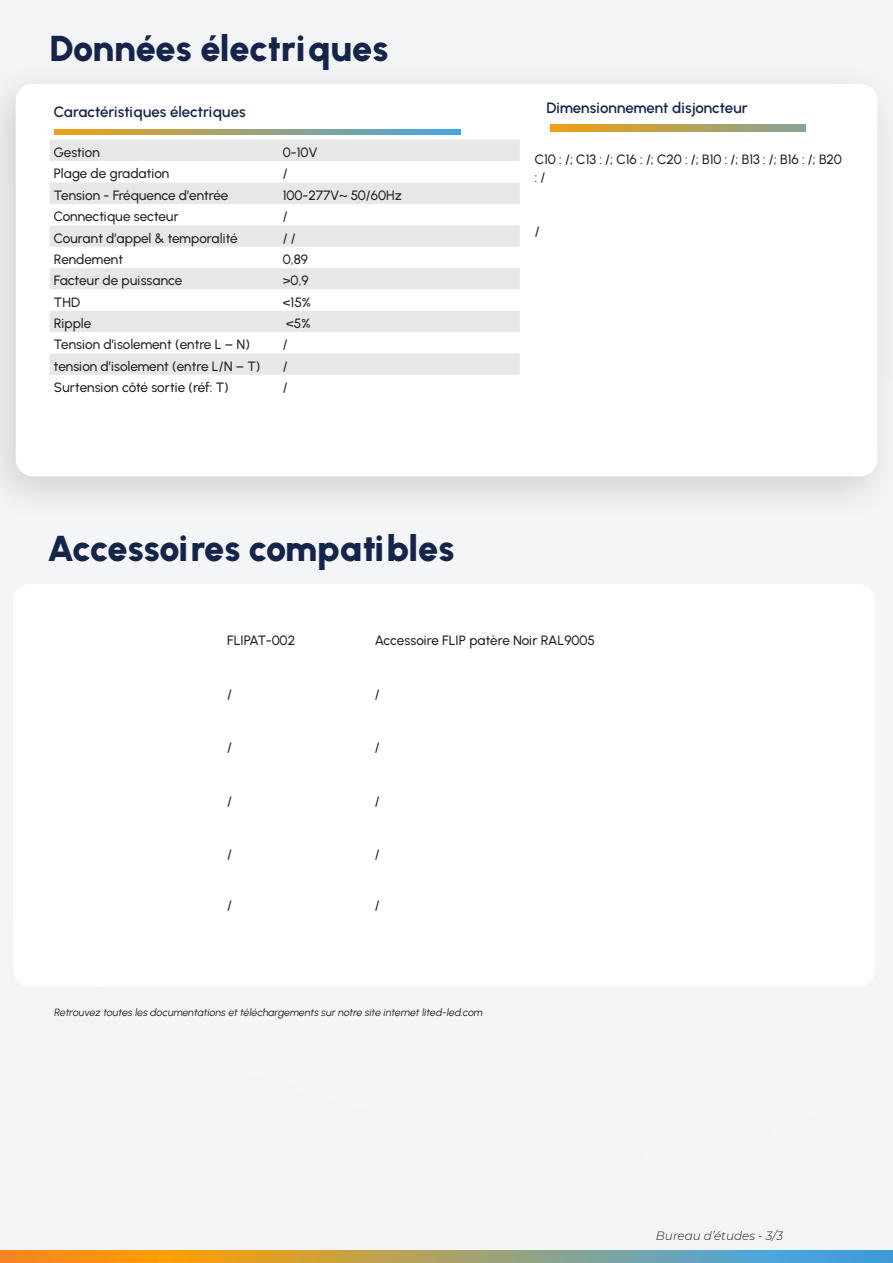
<style>
.page{position:relative;width:893px;height:1263px;background:#f4f4f6}
.page>*{position:absolute;margin:0;border:0;box-sizing:border-box;transform-origin:0 0}
.t1{font:900 36px "Urbanist";letter-spacing:-.01em;color:#15244b}
.Texte_courant{font:600 15px "Urbanist";letter-spacing:-.005em;color:#15244b}
.Texte_courant-2{font:500 13.5px/18px "Urbanist";letter-spacing:-.005em;color:#231f20}
.Texte_courant-3{font:italic 300 12px "Montserrat";color:#231f20}
.Texte_courant-4{font:italic 10.5px "Urbanist";letter-spacing:-.005em;color:#231f20}
</style>
<div class="page">
<svg style="left:0;top:1251px;width:893px;height:12px;background:#a79e6c"></svg>
<div style="left:13px;top:584px;width:862px;height:402px;background:#fff;border-radius:17px"></div>
<div style="left:0;top:59px;width:893px;height:466px;background:#000001;opacity:.15"></div>
<div style="left:16px;top:84px;width:861px;height:392px;background:#fff;border-radius:17px"></div>
<svg style="left:54px;top:129px;width:407px;height:5px;background:#9aa27b"></svg>
<svg style="left:551px;top:125px;width:255px;height:7px;background:#baa153"></svg>
<svg style="left:50px;top:140px;width:470px;height:235px;fill:#e6e7e9"></svg>
<p class="t1" style="left:50px;top:27px;width:340px">Données électriques</p>
<p class="Texte_courant" style="left:54px;top:103px;width:193px">Caractéristiques électriques</p>
<p class="Texte_courant-2" style="left:54px;top:143px;width:48px">Gestion</p>
<p class="Texte_courant-2" style="left:283px;top:143px;width:36px">0-10V</p>
<p class="Texte_courant-2" style="left:54px;top:164px;width:117px">Plage de gradation</p>
<p class="Texte_courant-2" style="left:283px;top:164px;width:6px">/</p>
<p class="Texte_courant-2" style="left:54px;top:186px;width:176px">Tension - Fréquence d’entrée</p>
<p class="Texte_courant-2" style="left:283px;top:186px;width:121px">100-277V~ 50/60Hz</p>
<p class="Texte_courant-2" style="left:54px;top:207px;width:126px">Connectique secteur</p>
<p class="Texte_courant-2" style="left:283px;top:207px;width:6px">/</p>
<p class="Texte_courant-2" style="left:54px;top:229px;width:186px">Courant d’appel &amp; temporalité</p>
<p class="Texte_courant-2" style="left:283px;top:229px;width:15px">/ /</p>
<p class="Texte_courant-2" style="left:54px;top:250px;width:71px">Rendement</p>
<p class="Texte_courant-2" style="left:283px;top:250px;width:27px">0,89</p>
<p class="Texte_courant-2" style="left:54px;top:271px;width:130px">Facteur de puissance</p>
<p class="Texte_courant-2" style="left:283px;top:271px;width:27px">&gt;0,9</p>
<p class="Texte_courant-2" style="left:54px;top:293px;width:28px">THD</p>
<p class="Texte_courant-2" style="left:283px;top:293px;width:30px">&lt;15%</p>
<p class="Texte_courant-2" style="left:54px;top:314px;width:39px">Ripple</p>
<p class="Texte_courant-2" style="left:286px;top:314px;width:26px">&lt;5%</p>
<p class="Texte_courant-2" style="left:54px;top:335px;width:198px">Tension d’isolement (entre L – N)</p>
<p class="Texte_courant-2" style="left:283px;top:335px;width:6px">/</p>
<p class="Texte_courant-2" style="left:54px;top:357px;width:208px">tension d’isolement (entre L/N – T)</p>
<p class="Texte_courant-2" style="left:283px;top:357px;width:6px">/</p>
<p class="Texte_courant-2" style="left:54px;top:378px;width:176px">Surtension côté sortie (réf: T)</p>
<p class="Texte_courant-2" style="left:283px;top:378px;width:6px">/</p>
<p class="t1" style="left:47px;top:527px;width:409px">Accessoires compatibles</p>
<p class="Texte_courant" style="left:546px;top:99px;width:203px">Dimensionnement disjoncteur</p>
<p class="Texte_courant-2" style="left:535px;top:150px;width:309px">C10 : /; C13 : /; C16 : /; C20 : /; B10 : /; B13 : /; B16 : /; B20 : /</p>
<p class="Texte_courant-2" style="left:535px;top:222px;width:6px">/</p>
<p class="Texte_courant-2" style="left:227px;top:631px;width:70px">FLIPAT-002</p>
<p class="Texte_courant-2" style="left:375px;top:631px;width:222px">Accessoire FLIP patère Noir RAL9005</p>
<p class="Texte_courant-2" style="left:227px;top:685px;width:6px">/</p>
<p class="Texte_courant-2" style="left:375px;top:685px;width:6px">/</p>
<p class="Texte_courant-2" style="left:227px;top:738px;width:6px">/</p>
<p class="Texte_courant-2" style="left:375px;top:738px;width:6px">/</p>
<p class="Texte_courant-2" style="left:227px;top:792px;width:6px">/</p>
<p class="Texte_courant-2" style="left:375px;top:792px;width:6px">/</p>
<p class="Texte_courant-2" style="left:227px;top:846px;width:6px">/</p>
<p class="Texte_courant-2" style="left:375px;top:846px;width:6px">/</p>
<p class="Texte_courant-2" style="left:227px;top:896px;width:6px">/</p>
<p class="Texte_courant-2" style="left:375px;top:896px;width:6px">/</p>
<p class="Texte_courant-4" style="left:55px;top:1006px;width:430px">Retrouvez toutes les documentations et téléchargements sur notre site internet lited-led.com</p>
<p class="Texte_courant-3" style="left:656px;top:1228px;width:129px">Bureau d’études - 3/3</p>
</div>
